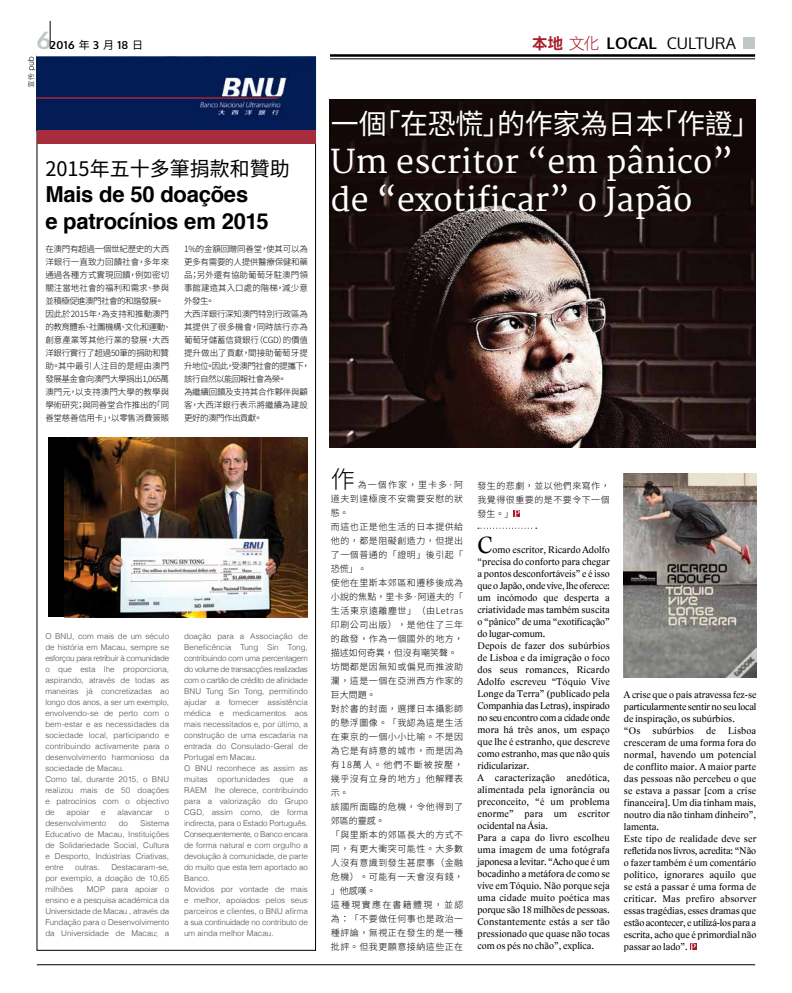
<style>
.page{position:relative;width:792px;height:993px;background:#fff}
.page>*{position:absolute;margin:0;border:0;box-sizing:border-box;transform-origin:0 0}
.t1{font:32px/38.4px "Merriweather";color:#fff}
.t2{font:28px "Noto Sans CJ Ktc";letter-spacing:-.01em;color:#fff}
.t3{font:24px "Lido STFCE";color:#000}
.t4{font:300 24px "Noto Sans CJ Ktc";color:#000}
.t5{font:700 22px/26.4px "Helvetica";letter-spacing:-.015em;color:#000}
.t6{font:20px "Noto Sans CJ Ktc";color:#000}
.t7{font:16px "Oxygen";color:#000}
.t8{font:700 11px "Oxygen";letter-spacing:.05em;color:#000}
.t9{font:10px/12px "Lido STFCE";letter-spacing:.005em;color:#000}
.t10{font:300 9px/14px "Noto Sans CJ Ktc";letter-spacing:.055em;color:#000}
.t11{font:300 8.5px/13px "Noto Sans CJ Ktc";letter-spacing:-.025em;color:#000}
.t12{font:300 8px/11px "Helvetica";color:#4d4d4f;text-align:justify}
.s1{font-size:24px;color:#c0c7c4}
.s2{font-family:"Noto Sans CJ Ktc";font-weight:400}
.s3{font-family:"DF Hei HK W9";color:#aa1d2b}
.s4{font-family:"DF Hei HK W3";color:#aa1d2b}
.s5{font-weight:700}
</style>
<div class="page">
<hr style="left:37px;top:54px;width:718px;height:3px;background:#000">
<hr style="left:37px;top:58px;width:718px;height:1px;background:#000">
<svg style="left:50px;top:21px;width:1px;height:28px"></svg>
<hr style="left:37px;top:964px;width:718px;height:1px;background:#000">
<div style="left:744px;top:38px;width:11px;height:11px;background:#c0c7c4"></div>
<svg style="left:37px;top:54px;width:293px;height:5px"></svg>
<svg style="left:28px;top:57px;width:7px;height:30px"></svg>
<img style="left:37px;top:57px;width:279px;height:73px">
<div style="left:37px;top:130px;width:279px;height:14px;background:#a72d3d"></div>
<div style="left:48px;top:437px;width:260px;height:180px;background:#000"></div>
<img style="left:64px;top:437px;width:244px;height:180px">
<img style="left:330px;top:99px;width:425px;height:348px">
<img style="left:624px;top:473px;width:132px;height:203px">
<svg style="left:690px;top:943px;width:6px;height:6px"></svg>
<div style="left:513px;top:509px;width:7px;height:7px;background:#aa1d2b"></div>
<svg style="left:514px;top:509px;width:6px;height:7px"></svg>
<svg style="left:478px;top:527px;width:59px;height:1px"></svg>
<h3 class="t8" style="left:37px;top:38px;width:108px"><span class="s1">6</span>2016 <span class="s2">年</span> 3 <span class="s2">月</span> 18 <span class="s2">日</span></h3>
<h3 class="t7" style="left:532px;top:32px;width:205px"><span class="s3">本地</span> <span class="s4">文化</span> <span class="s5">LOCAL</span> C ULTURA</h3>
<h3 class="t6" style="left:45px;top:157px;width:246px">2015年五十多筆捐款和贊助</h3>
<h3 class="t5" style="left:45px;top:181px;width:225px">Mais de 50 doações<br>e patrocínios em 2015</h3>
<p class="t11" style="left:45px;top:243px;width:127px">在澳門有超過一個世紀歷史的大西洋銀行一直致力回饋社會，多年來通過各種方式實現回饋，例如密切關注當地社會的福利和需求、參與並積極促進澳門社會的和諧發展。因此於2015年，為支持和推動澳門的教育體系、社團機構、文化和運動、創意產業等其他行業的發展，大西洋銀行實行了超過50筆的捐助和贊助。其中最引人注目的是經由澳門發展基金會向澳門大學捐出1,065萬澳門元，以支持澳門大學的教學與學術研究；與同善堂合作推出的「同善堂慈善信用卡」，以零售消費簽賬</p>
<p class="t11" style="left:184px;top:243px;width:127px">1%的金額回贈同善堂，使其可以為更多有需要的人提供醫療保健和藥品；另外還有協助葡萄牙駐澳門領事館建造其入口處的階梯，減少意外發生。<br>大西洋銀行深知澳門特別行政區為其提供了很多機會，同時該行亦為葡萄牙儲蓄信貸銀行（CGD）的價值提升做出了貢獻，間接助葡萄牙提升地位。因此，受澳門社會的提攜下，該行自然以能回報社會為榮。<br>為繼續回饋及支持其合作夥伴與顧客，大西洋銀行表示將繼續為建設更好的澳門作出貢獻。</p>
<p class="t12" style="left:45px;top:629px;width:125px;text-align:left">O BNU, com mais de um século de história em Macau, sempre se esforçou para retribuir à comunidade o que esta lhe proporciona, aspirando, através de todas as maneiras já concretizadas ao longo dos anos, a ser um exemplo, envolvendo-se de perto com o bem-estar e as necessidades da sociedade local, participando e contribuindo activamente para o desenvolvimento harmonioso da sociedade de Macau.<br>Como tal, durante 2015, o BNU realizou mais de 50 doações e patrocínios com o objectivo de</p>
<p class="t12" style="left:67px;top:805px;width:24px">apoiar</p>
<p class="t12" style="left:101px;top:805px;width:6px">e</p>
<p class="t12" style="left:118px;top:805px;width:37px">alavancar</p>
<p class="t12" style="left:165px;top:805px;width:6px">o</p>
<p class="t12" style="left:45px;top:816px;width:62px">desenvolvimento</p>
<p class="t12" style="left:119px;top:816px;width:11px">do</p>
<p class="t12" style="left:45px;top:816px;width:125px;text-indent:95px">Sistema Educativo de Macau, Instituições de Solidariedade Social, Cultura e Desporto, Indústrias Criativas, entre</p>
<p class="t12" style="left:45px;top:860px;width:125px;text-indent:66px">Destacaram-se, por exemplo, a doação de 10,65 milhões</p>
<p class="t12" style="left:75px;top:860px;width:26px">outras.</p>
<p class="t12" style="left:45px;top:882px;width:125px;text-indent:41px">MOP para apoiar o ensino e a pesquisa académica da Universidade de Macau , através da Fundação para o Desenvolvimento da Universidade de Macau; a</p>
<p class="t12" style="left:184px;top:629px;width:125px;text-align:left">doação para a Associação de<br>Beneficência Tung Sin Tong, contribuindo com uma percentagem do volume de transacções realizadas com o cartão de crédito de afinidade<br>BNU Tung Sin Tong, permitindo ajudar a fornecer assistência médica e medicamentos aos mais necessitados e, por último, a construção de uma escadaria na entrada do Consulado-Geral de<br>Portugal em Macau.<br>O BNU reconhece as assim as muitas oportunidades que a<br>RAEM lhe oferece, contribuindo para a valorização do Grupo<br>CGD, assim como, de forma indirecta, para o Estado Português.<br>Consequentemente, o Banco encara de forma natural e com orgulho a devolução à comunidade, de parte do muito que esta tem aportado ao<br>Banco.<br>Movidos por vontade de mais e melhor, apoiados pelos seus parceiros e clientes, o BNU afirma a sua continuidade no contributo de um ainda melhor Macau.</p>
<h2 class="t2" style="left:331px;top:108px;width:430px">一個「在恐慌」的作家為日本「作證」</h2>
<h1 class="t1" style="left:331px;top:143px;width:404px">Um escritor “em pânico” de “exotificar” o Japão</h1>
<h3 class="t4" style="left:331px;top:465px;width:25px">作</h3>
<p class="t10" style="left:331px;top:477px;width:134px;text-indent:27px">為一個作家，里卡多·阿道夫到達極度不安需要安慰的狀態。<br>而這也正是他生活的日本提供給他的，都是阻礙創造力，但提出了一個普通的「證明」後引起「恐慌」。<br>使他在里斯本郊區和遷移後成為小說的焦點，里卡多·阿道夫的「生活東京遠離塵世」（由Letras印刷公司出版），是他住了三年的啟發，作為一個國外的地方，描述如何奇異，但沒有嘲笑聲。坊間都是因無知或偏見而推波助瀾，這是一個在亞洲西方作家的巨大問題。<br>對於書的封面，選擇日本攝影師的懸浮圖像。「我認為這是生活在東京的一個小小比喻。不是因為它是有詩意的城市，而是因為有18萬人。他們不斷被按壓，幾乎沒有立身的地方」他解釋表示。<br>該國所面臨的危機，令他得到了郊區的靈感。<br>「與里斯本的郊區長大的方式不同，有更大衝突可能性。大多數人沒有意識到發生甚麼事（金融危機）。可能有一天會沒有錢，」他感嘆。<br>這種現實應在書籍體現，並認為：「不要做任何事也是政治一種評論，無視正在發生的是一種批評。但我更願意接納這些正在</p>
<p class="t10" style="left:477px;top:478px;width:134px;text-align:justify">發生的悲劇，並以他們來寫作，我覺得很重要的是不要令下一個發生。」</p>
<h3 class="t3" style="left:477px;top:530px;width:16px">C</h3>
<p class="t9" style="left:477px;top:543px;width:134px;text-indent:15px">omo escritor, Ricardo Adolfo “precisa do conforto para chegar a pontos desconfortáveis” e é isso que o Japão, onde vive, lhe oferece: um incómodo que desperta a criatividade mas também suscita o “pânico” de uma “exotificação” do lugar-comum.<br>Depois de fazer dos subúrbios de Lisboa e da imigração o foco dos seus romances, Ricardo<br>Adolfo escreveu “Tóquio Vive<br>Longe da Terra” (publicado pela<br>Companhia das Letras), inspirado no seu encontro com a cidade onde mora há três anos, um espaço que lhe é estranho, que descreve como estranho, mas que não quis ridicularizar.<br>A caracterização anedótica, alimentada pela ignorância ou preconceito, “é um problema enorme” para um escritor ocidental na Ásia.<br>Para a capa do livro escolheu uma imagem de uma fotógrafa japonesa a levitar. “Acho que é um bocadinho a metáfora de como se vive em Tóquio. Não porque seja uma cidade muito poética mas porque são 18 milhões de pessoas.<br>Constantemente estás a ser tão pressionado que quase não tocas com os pés no chão”, explica.</p>
<p class="t9" style="left:624px;top:688px;width:134px">A crise que o país atravessa fez-se particularmente sentir no seu local de inspiração, os subúrbios.<br>“Os subúrbios de Lisboa cresceram de uma forma fora do normal, havendo um potencial de conflito maior. A maior parte das pessoas não percebeu o que se estava a passar [com a crise financeira]. Um dia tinham mais, noutro dia não tinham dinheiro”, lamenta.<br>Este tipo de realidade deve ser refletida nos livros, acredita: “Não o fazer também é um comentário político, ignorares aquilo que se está a passar é uma forma de criticar. Mas prefiro absorver essas tragédias, esses dramas que estão acontecer, e utilizá-los para a escrita, acho que é primordial não passar ao lado”.</p>
</div>
